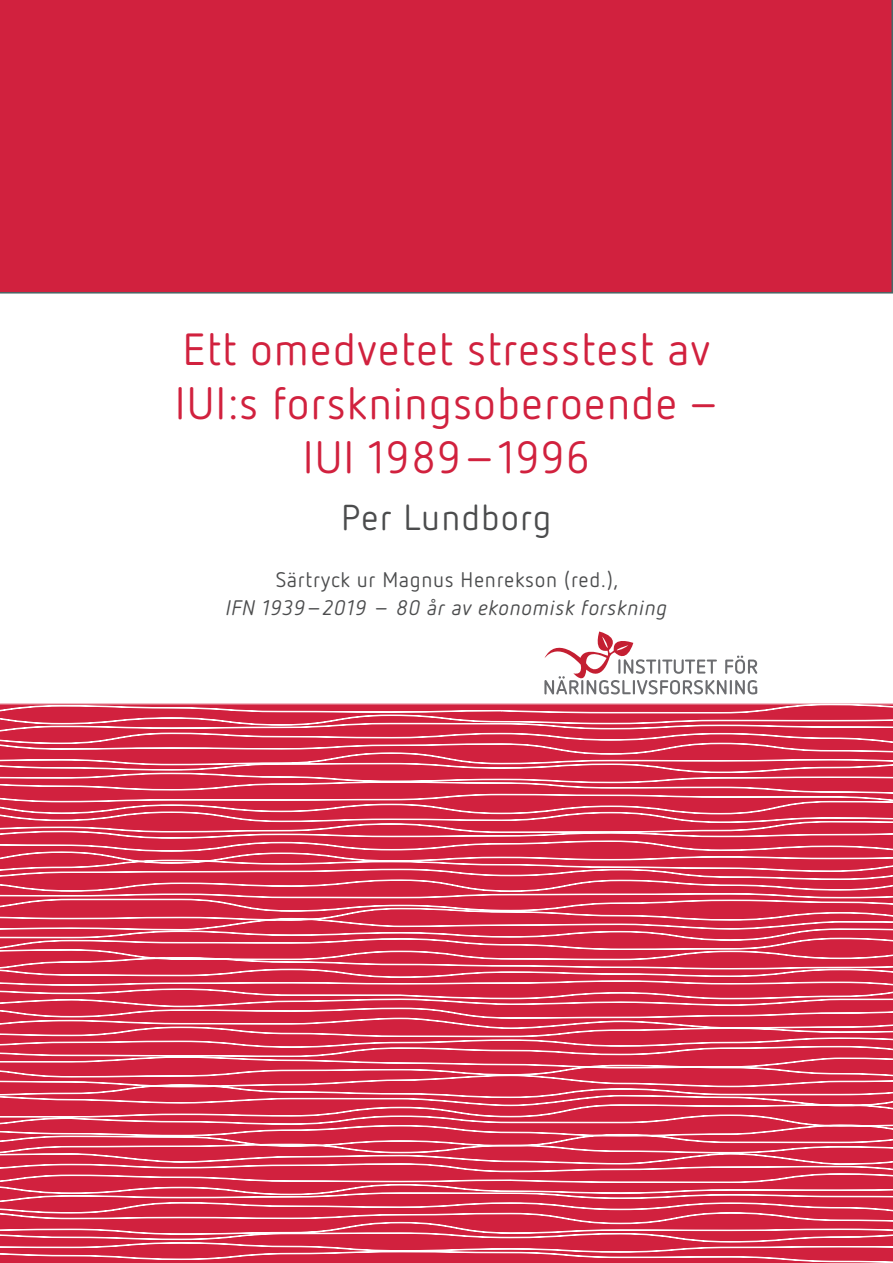
<style>
.page{position:relative;width:893px;height:1263px;background:#fff}
.page>*{position:absolute;margin:0;border:0;box-sizing:border-box;transform-origin:0 0}
.t1{font:45px/54px "Netto OT";letter-spacing:.02em;color:#d1213e;text-align:center}
.t2{font:36px "Netto OT";letter-spacing:.03em;color:#4b4c4d}
.t3{font:italic 21px "Netto OT";letter-spacing:.03em;color:#4b4c4d}
.t4{font:21px "Netto OT";letter-spacing:.03em;color:#4b4c4d}
</style>
<div class="page">
<svg style="left:0;top:704px;width:893px;height:559px;background:#d8445d"></svg>
<div style="left:0;top:0;width:893px;height:294px;background:#d1213e"></div>
<svg style="left:544px;top:631px;width:213px;height:63px"></svg>
<p class="t1" style="left:175px;top:321px;width:547px">Ett omedvetet stresstest av<br>IUI:s forskningsoberoende –<br>IUI 1989–1996</p>
<p class="t2" style="left:341px;top:495px;width:212px">Per Lundborg</p>
<p class="t4" style="left:276px;top:567px;width:344px">Särtryck ur Magnus Henrekson (red.),</p>
<p class="t3" style="left:226px;top:595px;width:443px">IFN 1939–2019 – 80 år av ekonomisk forskning</p>
</div>
